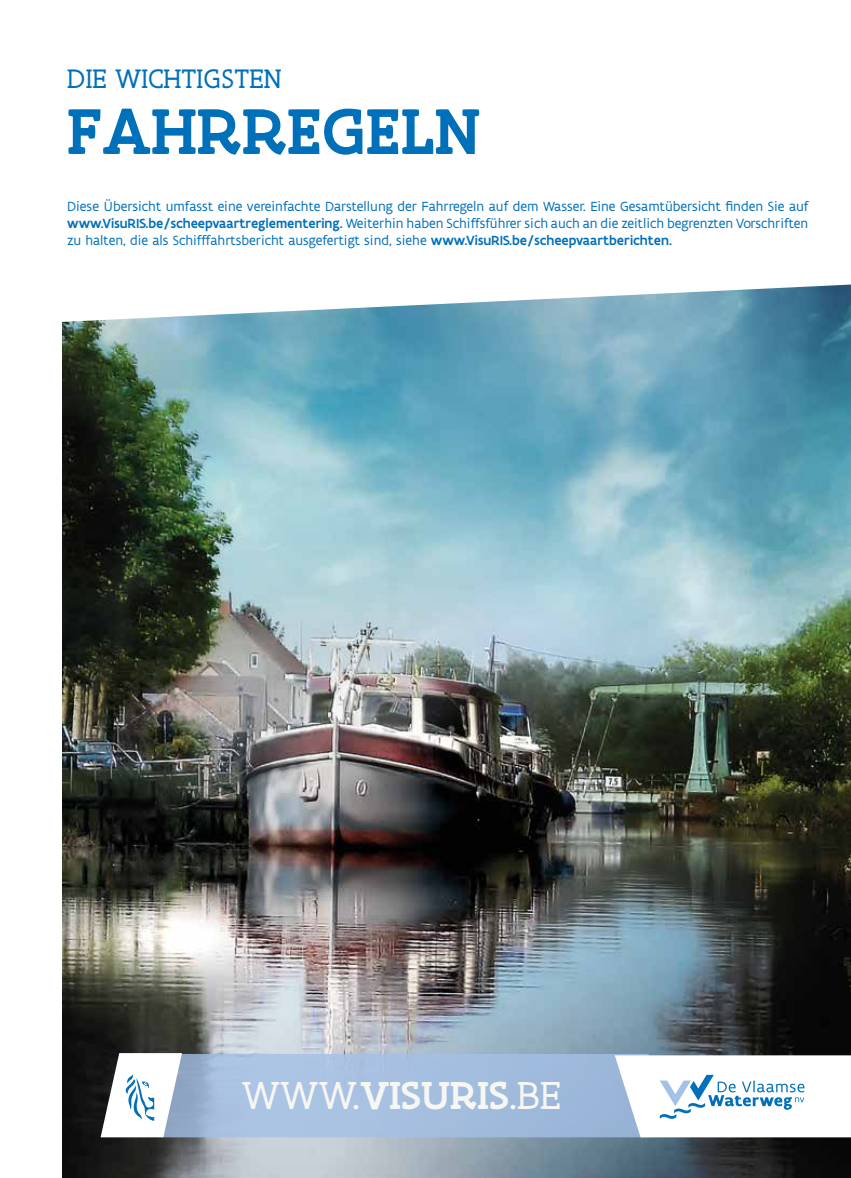
<style>
.page{position:relative;width:851px;height:1178px;background:#fff}
.page>*{position:absolute;margin:0;border:0;box-sizing:border-box;transform-origin:0 0}
.t1{font:500 69.45px "Flanders Art Serif";letter-spacing:.005em;color:#0070ba}
.t2{font:42px "Flanders Art Serif";color:#f6f6f3}
.t3{font:28.8px "Flanders Art Serif";letter-spacing:.005em;color:#0070ba}
.t4{font:14.25px/17.1px "Flanders Art Sans";color:#0070ba;text-align:justify}
.s1{font-weight:500}
</style>
<div class="page">
<img style="left:62px;top:325px;width:788px;height:853px">
<svg style="left:62px;top:284px;width:788px;height:41px"></svg>
<svg style="left:182px;top:1054px;width:466px;height:83px;background:#a3bddd"></svg>
<svg style="left:101px;top:1053px;width:81px;height:84px"></svg>
<svg style="left:614px;top:1055px;width:236px;height:82px"></svg>
<h3 class="t3" style="left:67px;top:62px;width:216px">DIE WICHTIGSTEN</h3>
<h1 class="t1" style="left:67px;top:87px;width:414px">FAHRREGELN</h1>
<p class="t4" style="left:67px;top:198px;width:742px">Diese Übersicht umfasst eine vereinfachte Darstellung der Fahrregeln auf dem Wasser. Eine Gesamtübersicht finden Sie auf <span class="s1">www.VisuRIS.be/scheepvaartreglementering.</span> Weiterhin haben Schiffsführer sich auch an die zeitlich begrenzten Vorschriften zu halten, die als Schifffahrtsbericht ausgefertigt sind, siehe <span class="s1">www.VisuRIS.be/scheepvaartberichten.</span></p>
<h2 class="t2" style="left:242px;top:1071px;width:320px">WWW.<span class="s1">VISURIS</span>.BE</h2>
</div>
